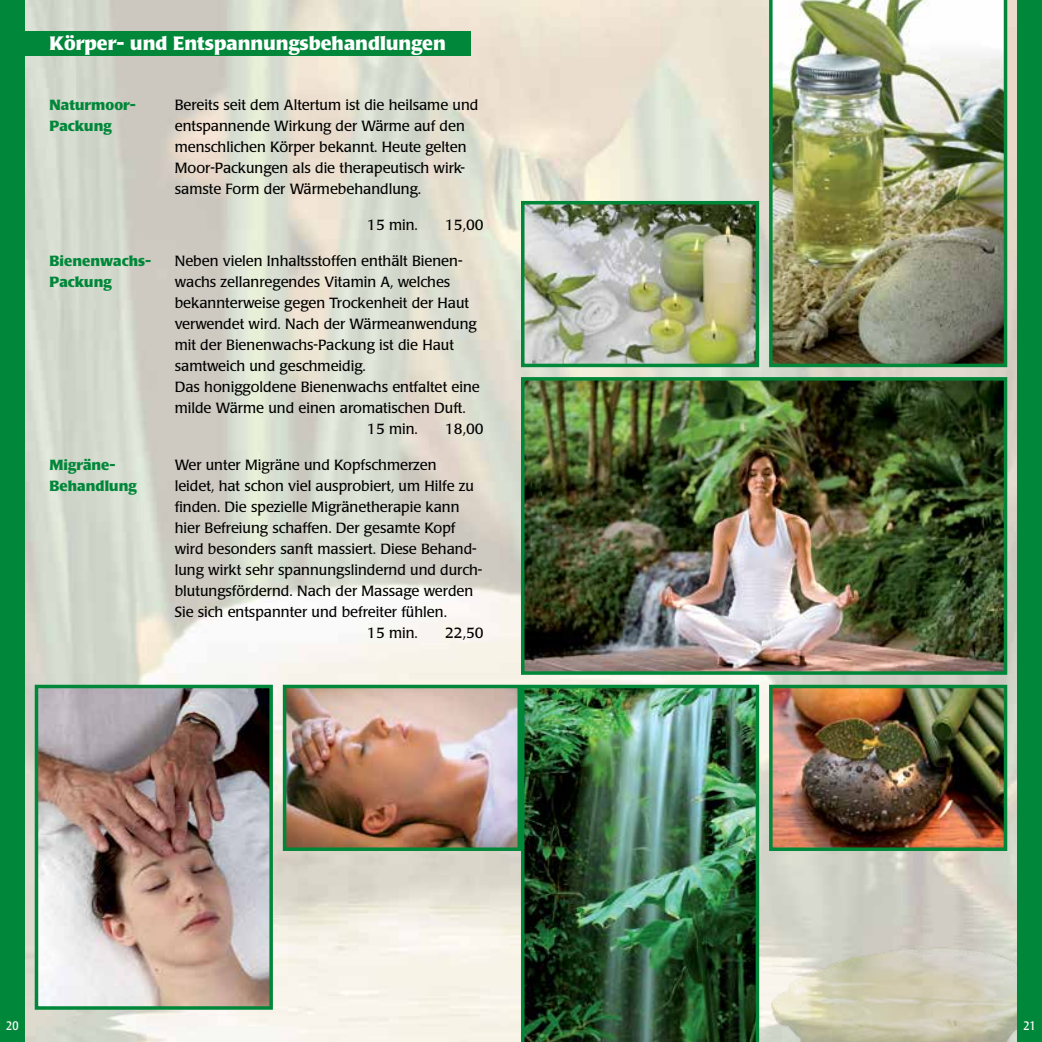
<style>
.page{position:relative;width:1042px;height:1042px;background:#fff}
.page>*{position:absolute;margin:0;border:0;box-sizing:border-box;transform-origin:0 0}
.t1{font:700 19.25px "Laudatio Pro";color:#fff}
.t2{font:14.53px/21px "Laudatio Pro";color:#000;text-align:justify}
.t3{font:700 14.53px "Laudatio Pro";color:#008739}
.t4{font:13.47px "Laudatio Pro";color:#fff}
.t5{font:condensed 12.25px "Laudatio Pro";color:#fff}
</style>
<div class="page">
<img style="left:25px;top:0;width:992px;height:1042px">
<div style="left:25px;top:31px;width:445px;height:25px;background:#008739"></div>
<div style="left:0;top:0;width:25px;height:1042px;background:#008739"></div>
<img style="left:769px;top:0;width:238px;height:367px">
<img style="left:526px;top:206px;width:228px;height:156px">
<div style="left:521px;top:201px;width:238px;height:166px;border:4px solid #008739"></div>
<img style="left:526px;top:382px;width:476px;height:288px">
<div style="left:521px;top:377px;width:486px;height:298px;border:4px solid #008739"></div>
<img style="left:521px;top:685px;width:238px;height:357px">
<img style="left:774px;top:690px;width:228px;height:156px">
<div style="left:769px;top:685px;width:238px;height:166px;border:4px solid #008739"></div>
<img style="left:771px;top:947px;width:246px;height:95px">
<div style="left:1017px;top:0;width:25px;height:1042px;background:#008739"></div>
<img style="left:40px;top:690px;width:228px;height:314px">
<div style="left:35px;top:685px;width:238px;height:324px;border:4px solid #008739"></div>
<img style="left:288px;top:690px;width:228px;height:156px">
<div style="left:283px;top:685px;width:238px;height:166px;border:4px solid #008739"></div>
<h1 class="t1" style="left:50px;top:31px;width:398px">Körper- und Entspannungsbehandlungen</h1>
<p class="t3" style="left:50px;top:95px;width:88px">Naturmoor-</p>
<p class="t2" style="left:175px;top:94px;width:305px">Bereits seit dem Altertum ist die heilsame und</p>
<p class="t3" style="left:50px;top:116px;width:64px">Packung</p>
<p class="t2" style="left:175px;top:115px;width:293px">entspannende Wirkung der Wärme auf den menschlichen Körper bekannt. Heute gelten Moor-Packungen als die therapeutisch wirk&shy;samste Form der Wärmebehandlung.</p>
<p class="t2" style="left:367px;top:214px;width:52px">15 min.</p>
<p class="t2" style="left:445px;top:214px;width:40px">15,00</p>
<p class="t3" style="left:50px;top:251px;width:103px">Bienenwachs-</p>
<p class="t2" style="left:175px;top:250px;width:289px">Neben vielen Inhaltsstoffen enthält Bienen-</p>
<p class="t3" style="left:50px;top:272px;width:64px">Packung</p>
<p class="t2" style="left:175px;top:271px;width:277px">wachs zellanregendes Vitamin A, welches</p>
<p class="t2" style="left:175px;top:292px;width:296px">bekannterweise gegen Trockenheit der Haut</p>
<p class="t2" style="left:175px;top:313px;width:303px">verwendet wird. Nach der Wärmeanwendung</p>
<p class="t2" style="left:175px;top:334px;width:281px">mit der Bienenwachs-Packung ist die Haut</p>
<p class="t2" style="left:175px;top:355px;width:193px">samtweich und geschmeidig.</p>
<p class="t2" style="left:175px;top:376px;width:307px">Das honiggoldene Bienenwachs entfaltet eine</p>
<p class="t2" style="left:175px;top:397px;width:293px">milde Wärme und einen aromatischen Duft.</p>
<p class="t2" style="left:367px;top:418px;width:52px">15 min.</p>
<p class="t2" style="left:445px;top:418px;width:40px">18,00</p>
<p class="t3" style="left:50px;top:455px;width:67px">Migräne-</p>
<p class="t2" style="left:175px;top:454px;width:263px">Wer unter Migräne und Kopfschmerzen</p>
<p class="t3" style="left:50px;top:476px;width:88px">Behandlung</p>
<p class="t2" style="left:175px;top:475px;width:301px">leidet, hat schon viel ausprobiert, um Hilfe zu</p>
<p class="t2" style="left:175px;top:496px;width:286px">finden. Die spezielle Migränetherapie kann</p>
<p class="t2" style="left:175px;top:517px;width:282px">hier Befreiung schaffen. Der gesamte Kopf</p>
<p class="t2" style="left:175px;top:538px;width:303px">wird besonders sanft massiert. Diese Behand-</p>
<p class="t2" style="left:175px;top:559px;width:309px">lung wirkt sehr spannungslindernd und durch-</p>
<p class="t2" style="left:175px;top:580px;width:300px">blutungsfördernd. Nach der Massage werden</p>
<p class="t2" style="left:175px;top:601px;width:274px">Sie sich entspannter und befreiter fühlen.</p>
<p class="t2" style="left:367px;top:622px;width:52px">15 min.</p>
<p class="t2" style="left:445px;top:622px;width:40px">22,50</p>
<p class="t5" style="left:6px;top:1017px;width:14px">20</p>
<p class="t5" style="left:1023px;top:1017px;width:14px">21</p>
<p class="t4" style="left:4px;top:1017px;width:18px">2416</p>
</div>
